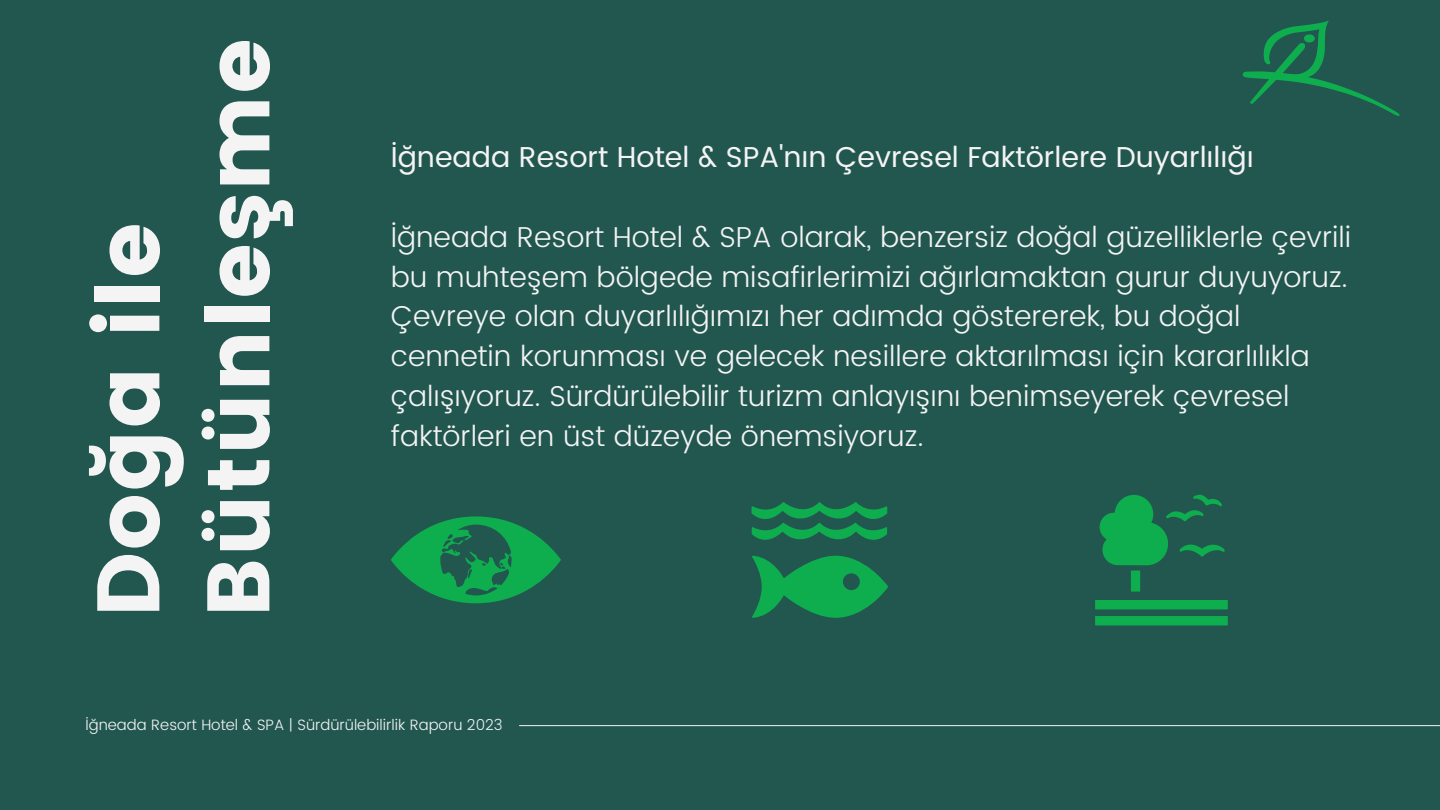
<style>
.page{position:relative;width:1440px;height:810px;background:#225750}
.page>*{position:absolute;margin:0;border:0;box-sizing:border-box;transform-origin:0 0}
.t1{font:88.5px/110px "Poppins";letter-spacing:.015em;color:#f4f4f4}
.t2{font:300 28.8px/39.8px "Poppins";color:#f4f4f4}
.t3{font:28.8px "Poppins";color:#f4f4f4}
.t4{font:300 15px "Poppins";color:#f4f4f4}
</style>
<div class="page">
<hr style="left:519px;top:725px;width:921px;height:1px;background:#f4f4f4">
<svg style="left:391px;top:516px;width:170px;height:87px"></svg>
<svg style="left:752px;top:502px;width:135px;height:38px"></svg>
<svg style="left:752px;top:556px;width:136px;height:62px"></svg>
<svg style="left:1095px;top:495px;width:133px;height:130px"></svg>
<svg style="left:1242px;top:21px;width:158px;height:95px"></svg>
<p class="t1" style="left:74px;top:617px;width:581px;rotate:-90deg">Doğa ile<br>Bütünleşme</p>
<p class="t3" style="left:391px;top:141px;width:864px">İğneada Resort Hotel &amp; SPA'nın Çevresel Faktörlere Duyarlılığı</p>
<p class="t2" style="left:391px;top:217px;width:962px">İğneada Resort Hotel &amp; SPA olarak, benzersiz doğal güzelliklerle çevrili bu muhteşem bölgede misafirlerimizi ağırlamaktan gurur duyuyoruz.<br>Çevreye olan duyarlılığımızı her adımda göstererek, bu doğal cennetin korunması ve gelecek nesillere aktarılması için kararlılıkla çalışıyoruz. Sürdürülebilir turizm anlayışını benimseyerek çevresel faktörleri en üst düzeyde önemsiyoruz.</p>
<p class="t4" style="left:86px;top:716px;width:419px">İğneada Resort Hotel &amp; SPA | Sürdürülebilirlik Raporu 2023</p>
</div>
